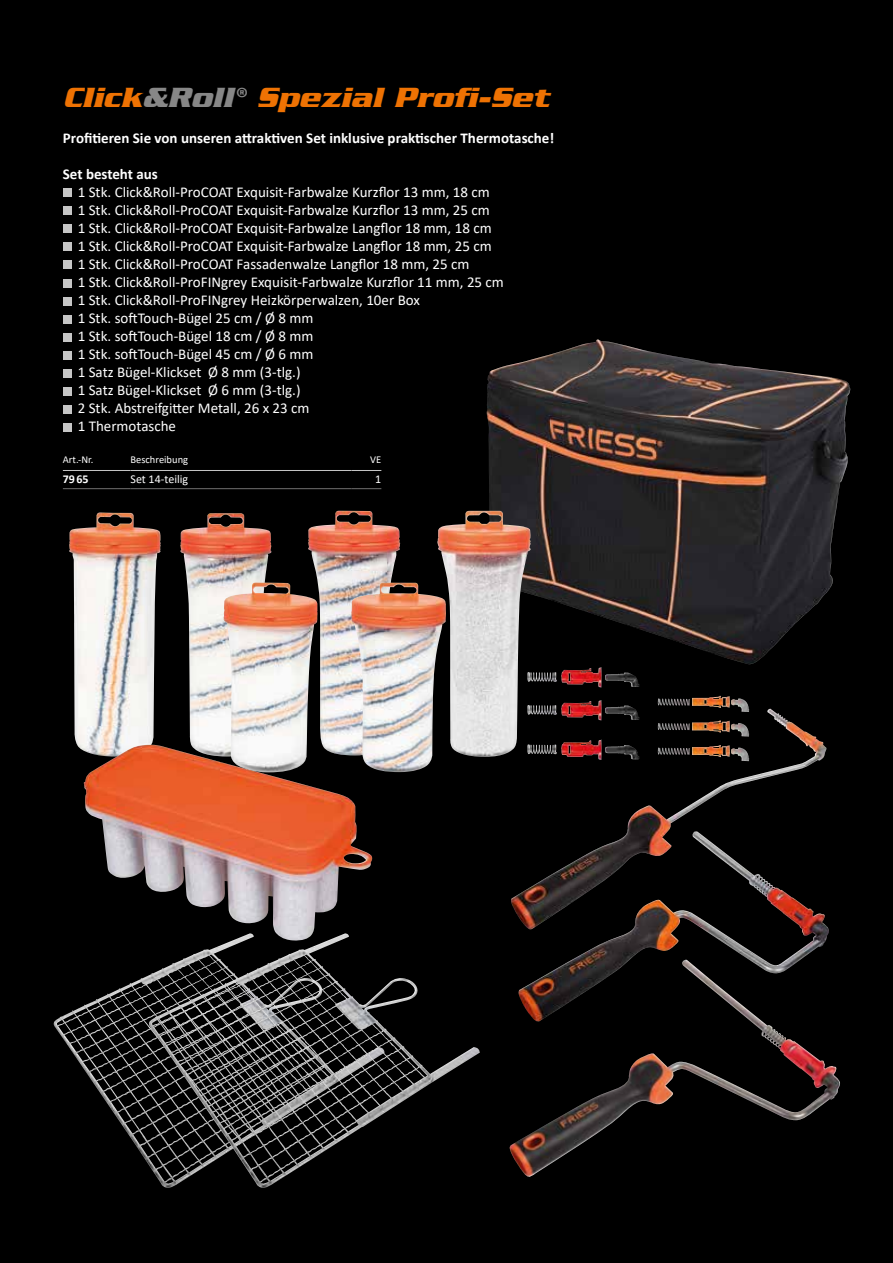
<style>
.page{position:relative;width:893px;height:1263px;background:#000}
.page>*{position:absolute;margin:0;border:0;box-sizing:border-box;transform-origin:0 0}
.t1{font:italic 700 30px "Serpentine Com";color:#ee7203}
.t2{font:15px/18px "Calibri";color:#fff}
.t3{font:700 15px "Calibri";color:#fff}
.t4{font:12px "Calibri";color:#fff}
.t5{font:700 12px "Calibri";color:#fff}
.t6{font:10.5px "Calibri";color:#fff}
.s1{color:#878787}
</style>
<div class="page">
<div style="left:63px;top:189px;width:9px;height:8px;background:#c6c6c6"></div>
<div style="left:63px;top:207px;width:9px;height:8px;background:#c6c6c6"></div>
<div style="left:63px;top:225px;width:9px;height:8px;background:#c6c6c6"></div>
<div style="left:63px;top:243px;width:9px;height:8px;background:#c6c6c6"></div>
<div style="left:63px;top:261px;width:9px;height:8px;background:#c6c6c6"></div>
<div style="left:63px;top:279px;width:9px;height:8px;background:#c6c6c6"></div>
<div style="left:63px;top:297px;width:9px;height:8px;background:#c6c6c6"></div>
<div style="left:63px;top:315px;width:9px;height:8px;background:#c6c6c6"></div>
<div style="left:63px;top:333px;width:9px;height:8px;background:#c6c6c6"></div>
<div style="left:63px;top:351px;width:9px;height:8px;background:#c6c6c6"></div>
<div style="left:63px;top:369px;width:9px;height:8px;background:#c6c6c6"></div>
<div style="left:63px;top:387px;width:9px;height:8px;background:#c6c6c6"></div>
<div style="left:63px;top:405px;width:9px;height:8px;background:#c6c6c6"></div>
<div style="left:63px;top:423px;width:9px;height:8px;background:#c6c6c6"></div>
<hr style="left:63px;top:470px;width:67px;height:1px;background:#c6c6c6">
<hr style="left:130px;top:470px;width:222px;height:1px;background:#c6c6c6">
<svg style="left:352px;top:470px;width:29px;height:1px"></svg>
<hr style="left:63px;top:488px;width:67px;height:1px;background:#706f6f">
<hr style="left:130px;top:488px;width:222px;height:1px;background:#706f6f">
<svg style="left:352px;top:488px;width:29px;height:1px"></svg>
<img style="left:487px;top:340px;width:353px;height:324px">
<img style="left:531px;top:667px;width:71px;height:21px">
<img style="left:531px;top:700px;width:71px;height:9px">
<img style="left:529px;top:926px;width:300px;height:34px">
<img style="left:658px;top:696px;width:72px;height:12px">
<img style="left:69px;top:512px;width:92px;height:239px">
<img style="left:180px;top:513px;width:91px;height:232px">
<img style="left:308px;top:511px;width:92px;height:234px">
<img style="left:437px;top:511px;width:94px;height:246px">
<img style="left:351px;top:582px;width:95px;height:190px">
<img style="left:223px;top:582px;width:94px;height:163px">
<img style="left:509px;top:960px;width:331px;height:217px">
<img style="left:511px;top:709px;width:316px;height:220px">
<img style="left:53px;top:975px;width:95px;height:189px">
<img style="left:148px;top:941px;width:332px;height:247px">
<img style="left:84px;top:745px;width:289px;height:196px">
<h1 class="t1" style="left:63px;top:80px;width:488px">Click<span class="s1">&amp;Roll®</span> Spezial Profi-Set</h1>
<p class="t3" style="left:63px;top:128px;width:493px">Profitieren Sie von unseren attraktiven Set inklusive praktischer Thermotasche!</p>
<p class="t3" style="left:63px;top:164px;width:97px">Set besteht aus</p>
<p class="t2" style="left:78px;top:183px;width:428px">1 Stk. Click&amp;Roll-ProCOAT Exquisit-Farbwalze Kurzflor 13 mm, 18 cm<br>1 Stk. Click&amp;Roll-ProCOAT Exquisit-Farbwalze Kurzflor 13 mm, 25 cm<br>1 Stk. Click&amp;Roll-ProCOAT Exquisit-Farbwalze Langflor 18 mm, 18 cm<br>1 Stk. Click&amp;Roll-ProCOAT Exquisit-Farbwalze Langflor 18 mm, 25 cm<br>1 Stk. Click&amp;Roll-ProCOAT Fassadenwalze Langflor 18 mm, 25 cm<br>1 Stk. Click&amp;Roll-ProFINgrey Exquisit-Farbwalze Kurzflor 11 mm, 25 cm 1 Stk. Click&amp;Roll-ProFINgrey Heizkörperwalzen, 10er Box<br>1 Stk. softTouch-Bügel 25 cm / Ø 8 mm<br>1 Stk. softTouch-Bügel 18 cm / Ø 8 mm<br>1 Stk. softTouch-Bügel 45 cm / Ø 6 mm<br>1 Satz Bügel-Klickset Ø 8 mm (3-tlg.)<br>1 Satz Bügel-Klickset Ø 6 mm (3-tlg.)<br>2 Stk. Abstreifgitter Metall, 26 x 23 cm<br>1 Thermotasche</p>
<p class="t6" style="left:63px;top:453px;width:32px">Art.-Nr.</p>
<p class="t6" style="left:130px;top:453px;width:59px">Beschreibung</p>
<p class="t6" style="left:370px;top:453px;width:13px">VE</p>
<p class="t5" style="left:63px;top:471px;width:27px">7965</p>
<p class="t4" style="left:130px;top:471px;width:59px">Set 14-teilig</p>
<p class="t4" style="left:375px;top:471px;width:8px">1</p>
</div>
